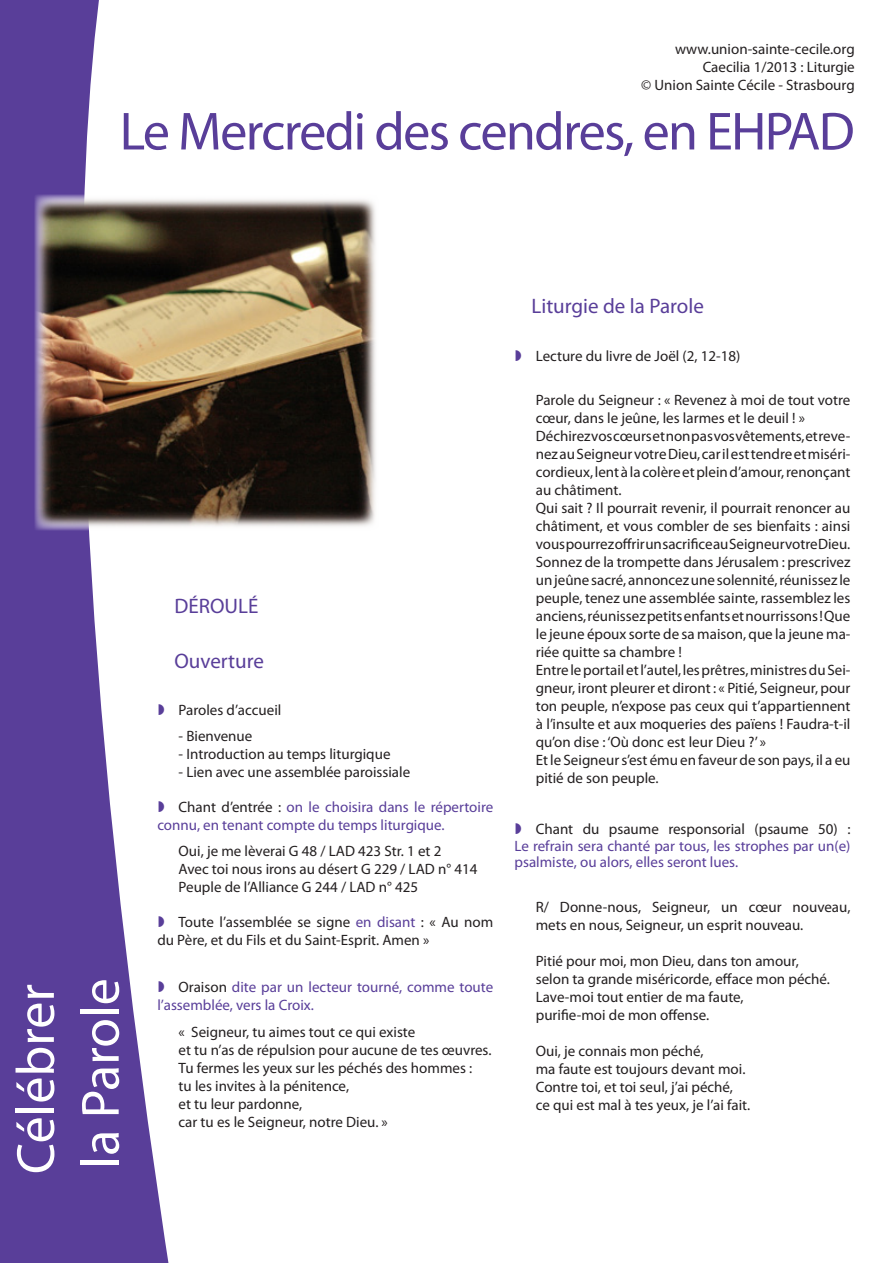
<style>
.page{position:relative;width:893px;height:1263px;background:#fff}
.page>*{position:absolute;margin:0;border:0;box-sizing:border-box;transform-origin:0 0}
.t1{font:54px "Myriad Pro";letter-spacing:-.03em;color:#593e99}
.t2{font:54px "Myriad Pro";color:#fff}
.Article_Titre_4p{font:21px "Myriad Pro";color:#593e99}
.Article_Paroles_4p{font:15px/18px "Myriad Pro";color:#231f20;text-align:justify}
.Article_4p{font:15px/18px "Myriad Pro";color:#231f20}
.t3{font:15px/18px "Myriad Pro";color:#593e99}
.s1{color:#231f20}
.s2{color:#593e99}
</style>
<div class="page">
<svg style="left:0;top:0;width:169px;height:1263px;fill:#593e99"></svg>
<img style="left:34px;top:194px;width:342px;height:337px">
<svg style="left:159px;top:704px;width:5px;height:11px"></svg>
<svg style="left:159px;top:801px;width:5px;height:11px"></svg>
<svg style="left:159px;top:916px;width:5px;height:11px"></svg>
<svg style="left:159px;top:981px;width:5px;height:11px"></svg>
<p class="Article_Paroles_4p" style="left:675px;top:40px;width:181px">www.union-sainte-cecile.org</p>
<p class="Article_Paroles_4p" style="left:703px;top:58px;width:154px">Caecilia 1/2013 : Liturgie</p>
<p class="Article_Paroles_4p" style="left:641px;top:76px;width:215px">© Union Sainte Cécile - Strasbourg</p>
<p class="t1" style="left:120px;top:98px;width:736px">Le Mercredi des cendres, en EHPAD</p>
<p class="t2" style="left:2px;top:1174px;width:192px;rotate:-90deg">Célébrer</p>
<p class="t2" style="left:67px;top:1168px;width:192px;rotate:-90deg">la Parole</p>
<p class="Article_Titre_4p" style="left:174px;top:593px;width:85px">DÉROULÉ</p>
<p class="Article_Titre_4p" style="left:174px;top:648px;width:91px">Ouverture</p>
<p class="Article_Paroles_4p" style="left:179px;top:701px;width:104px">Paroles d’accueil</p>
<p class="Article_4p" style="left:179px;top:727px;width:75px">- Bienvenue</p>
<p class="Article_4p" style="left:179px;top:745px;width:213px">- Introduction au temps liturgique</p>
<p class="Article_4p" style="left:179px;top:763px;width:233px">- Lien avec une assemblée paroissiale</p>
<p class="t3" style="left:157px;top:798px;width:337px;text-indent:21px"><span class="s1">Chant d’entrée :</span> on le choisira dans le répertoire connu, en tenant compte du temps liturgique.</p>
<p class="Article_4p" style="left:179px;top:842px;width:264px">Oui, je me lèverai G 48 / LAD 423 Str. 1 et 2</p>
<p class="Article_4p" style="left:179px;top:860px;width:300px">Avec toi nous irons au désert G 229 / LAD n° 414</p>
<p class="Article_4p" style="left:179px;top:878px;width:241px">Peuple de l’Alliance G 244 / LAD n° 425</p>
<p class="Article_Paroles_4p" style="left:157px;top:913px;width:337px;text-indent:21px">Toute l’assemblée se signe <span class="s2">en disant</span> : « Au nom du Père, et du Fils et du Saint-Esprit. Amen »</p>
<p class="t3" style="left:157px;top:978px;width:337px;text-indent:21px"><span class="s1">Oraison</span> dite par un lecteur tourné, comme toute l’assemblée, vers la Croix.</p>
<p class="Article_Paroles_4p" style="left:179px;top:1022px;width:238px">« Seigneur, tu aimes tout ce qui existe</p>
<p class="Article_Paroles_4p" style="left:179px;top:1040px;width:314px">et tu n’as de répulsion pour aucune de tes œuvres.</p>
<p class="Article_Paroles_4p" style="left:179px;top:1058px;width:295px">Tu fermes les yeux sur les péchés des hommes :</p>
<p class="Article_Paroles_4p" style="left:179px;top:1076px;width:172px">tu les invites à la pénitence,</p>
<p class="Article_Paroles_4p" style="left:179px;top:1094px;width:125px">et tu leur pardonne,</p>
<p class="Article_Paroles_4p" style="left:179px;top:1112px;width:211px">car tu es le Seigneur, notre Dieu. »</p>
<p class="Article_Titre_4p" style="left:531px;top:293px;width:174px">Liturgie de la Parole</p>
<p class="Article_Paroles_4p" style="left:536px;top:346px;width:206px">Lecture du livre de Joël (2, 12-18)</p>
<p class="Article_Paroles_4p" style="left:536px;top:391px;width:316px">Parole du Seigneur : « Revenez à moi de tout votre cœur, dans le jeûne, les larmes et le deuil ! »</p>
<p class="Article_Paroles_4p" style="left:536px;top:427px;width:316px">Déchirez vos cœurs et non pas vos vêtements, et reve&shy;nez au Seigneur votre Dieu, car il est tendre et miséri&shy;cordieux, lent à la colère et plein d’amour, renonçant au châtiment.</p>
<p class="Article_Paroles_4p" style="left:536px;top:499px;width:316px">Qui sait ? Il pourrait revenir, il pourrait renoncer au châtiment, et vous combler de ses bienfaits : ainsi vous pourrez offrir un sacrifice au Seigneur votre Dieu.</p>
<p class="Article_Paroles_4p" style="left:536px;top:553px;width:316px">Sonnez de la trompette dans Jérusalem : prescrivez un jeûne sacré, annoncez une solennité, réunissez le peuple, tenez une assemblée sainte, rassemblez les anciens, réunissez petits enfants et nourrissons ! Que le jeune époux sorte de sa maison, que la jeune ma&shy;riée quitte sa chambre !</p>
<p class="Article_Paroles_4p" style="left:536px;top:661px;width:316px">Entre le portail et l’autel, les prêtres, ministres du Sei&shy;gneur, iront pleurer et diront : « Pitié, Seigneur, pour ton peuple, n’expose pas ceux qui t’appartiennent à l’insulte et aux moqueries des païens ! Faudra-t-il qu’on dise : ‘Où donc est leur Dieu ?’ »</p>
<p class="Article_Paroles_4p" style="left:536px;top:751px;width:316px">Et le Seigneur s’est ému en faveur de son pays, il a eu pitié de son peuple.</p>
<p class="t3" style="left:514px;top:821px;width:337px;line-height:16.5px;text-align:justify;text-indent:21px"><span class="s1">Chant du psaume responsorial (psaume 50) :<br></span>Le refrain sera chanté par tous, les strophes par un(e) psalmiste, ou alors, elles seront lues.</p>
<p class="Article_4p" style="left:536px;top:897px;width:316px">R/ Donne-nous, Seigneur, un cœur nouveau, mets en nous, Seigneur, un esprit nouveau.</p>
<p class="Article_4p" style="left:536px;top:951px;width:264px">Pitié pour moi, mon Dieu, dans ton amour,</p>
<p class="Article_4p" style="left:536px;top:969px;width:296px">selon ta grande miséricorde, efface mon péché.</p>
<p class="Article_4p" style="left:536px;top:987px;width:209px">Lave-moi tout entier de ma faute,</p>
<p class="Article_4p" style="left:536px;top:1005px;width:175px">purifie-moi de mon offense.</p>
<p class="Article_4p" style="left:536px;top:1041px;width:169px">Oui, je connais mon péché,</p>
<p class="Article_4p" style="left:536px;top:1059px;width:211px">ma faute est toujours devant moi.</p>
<p class="Article_4p" style="left:536px;top:1077px;width:199px">Contre toi, et toi seul, j’ai péché,</p>
<p class="Article_4p" style="left:536px;top:1095px;width:216px">ce qui est mal à tes yeux, je l’ai fait.</p>
</div>
